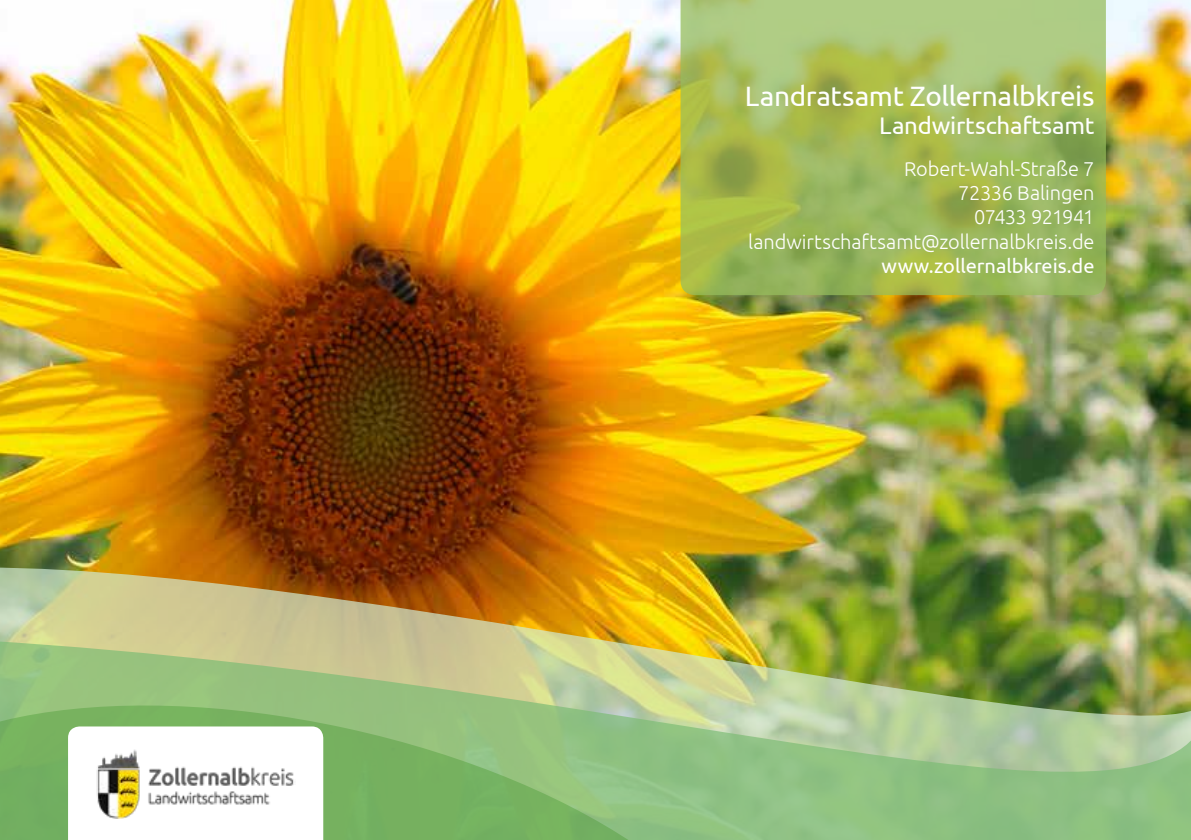
<style>
.page{position:relative;width:1191px;height:840px;background:#fff}
.page>*{position:absolute;margin:0;border:0;box-sizing:border-box;transform-origin:0 0}
.t1{font:28px "Ubuntu";letter-spacing:-.01em;color:#fff}
.t2{font:24px "Ubuntu";letter-spacing:-.01em;color:#fff}
.t3{font:300 20px/24px "Ubuntu";letter-spacing:-.005em;color:#fff;text-align:right}
.t4{font:20px "Ubuntu";letter-spacing:-.005em;color:#fff}
</style>
<div class="page">
<img style="left:0;top:0;width:1191px;height:567px">
<img style="left:0;top:567px;width:1191px;height:71px">
<svg style="left:0;top:638px;width:1191px;height:201px;background:#99bc79"></svg>
<svg style="left:680px;top:0;width:426px;height:295px;background:#a2bb5f"></svg>
<svg style="left:68px;top:726px;width:255px;height:113px"></svg>
<img style="left:95px;top:748px;width:201px;height:69px">
<h1 class="t1" style="left:745px;top:78px;width:351px">Landratsamt Zollernalbkreis</h1>
<p class="t2" style="left:879px;top:111px;width:217px">Landwirtschaftsamt</p>
<p class="t3" style="left:748px;top:157px;width:348px">Robert-Wahl-Straße 7<br>72336 Balingen<br>07433 921941 landwirtschaftsamt@zollernalbkreis.de</p>
<p class="t4" style="left:881px;top:253px;width:214px">www.zollernalbkreis.de</p>
</div>
